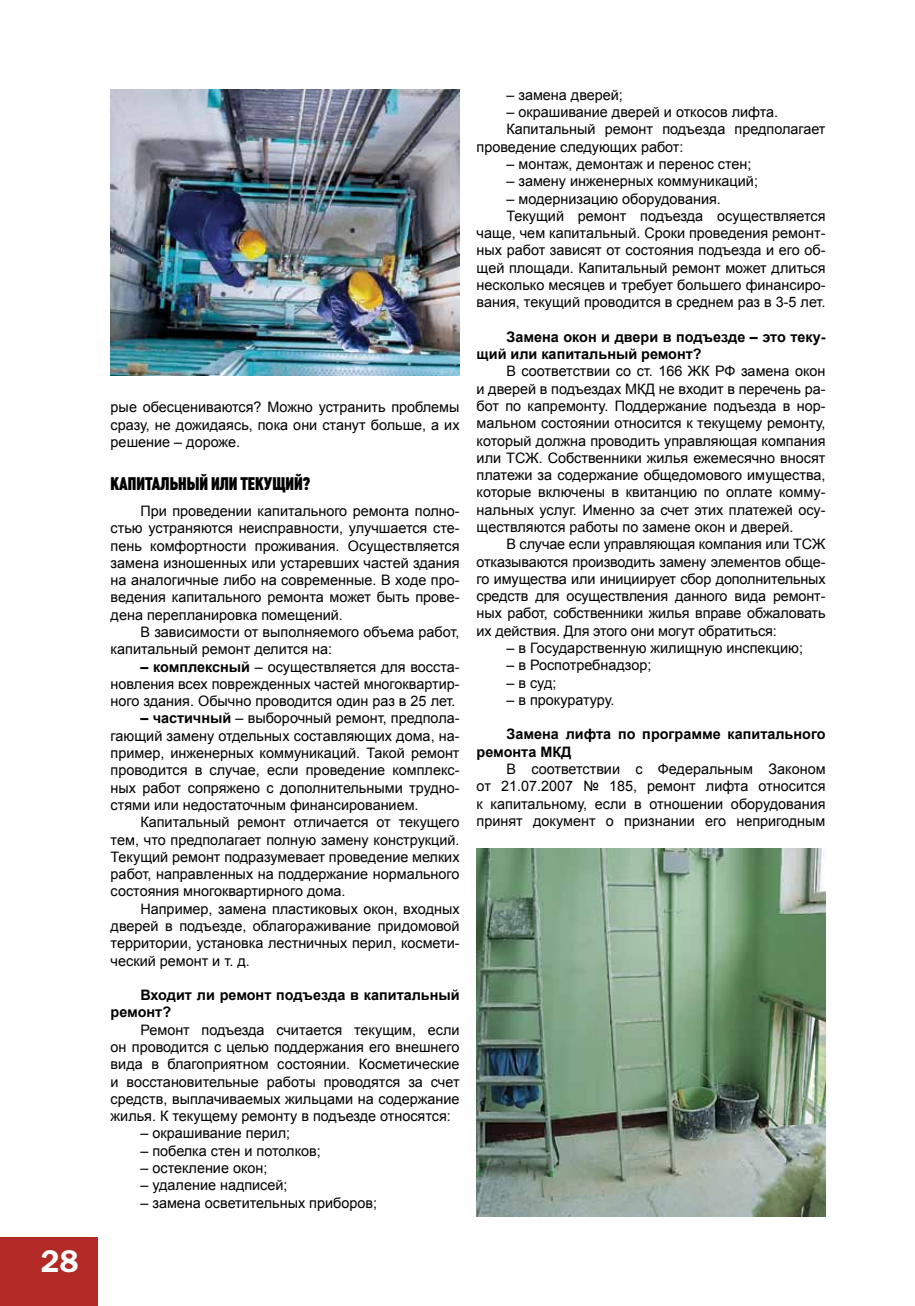
<style>
.page{position:relative;width:915px;height:1306px;background:#fff}
.page>*{position:absolute;margin:0;border:0;box-sizing:border-box;transform-origin:0 0}
.t1{font:31.5px "Franklin Gothic Demi C";color:#fff}
.t2{font:900 18px "Plumb Condensed";color:#000}
.t3{font:14.4px/17.2px "Arial";color:#000;text-align:justify}
.t4{font:700 14.4px/17.2px "Arial";color:#000}
.s1{font-weight:700}
</style>
<div class="page">
<div style="left:0;top:1237px;width:98px;height:68px;background:#b32926"></div>
<img style="left:111px;top:89px;width:348px;height:286px">
<img style="left:476px;top:848px;width:349px;height:368px">
<h1 class="t1" style="left:40px;top:1243px;width:40px">28</h1>
<p class="t3" style="left:111px;top:399px;width:350px">рые обесцениваются? Можно устранить проблемы сразу, не дожидаясь, пока они станут больше, а их решение – дороже.</p>
<p class="t2" style="left:111px;top:473px;width:19px">Капитальный</p>
<p class="t2" style="left:211px;top:473px;width:40px">или текущий</p>
<p class="t2" style="left:303px;top:473px;width:9px">?</p>
<p class="t3" style="left:111px;top:502px;width:350px;text-indent:30px">При проведении капитального ремонта полно&shy;стью устраняются неисправности, улучшается сте&shy;пень комфортности проживания. Осуществляется замена изношенных или устаревших частей здания на аналогичные либо на современные. В ходе про&shy;ведения капитального ремонта может быть прове&shy;дена перепланировка помещений.</p>
<p class="t3" style="left:111px;top:623px;width:350px;text-indent:30px">В зависимости от выполняемого объема работ, капитальный ремонт делится на:</p>
<p class="t3" style="left:111px;top:658px;width:350px;text-indent:30px"><span class="s1">– комплексный</span> – осуществляется для восста&shy;новления всех поврежденных частей многоквартир&shy;ного здания. Обычно проводится один раз в 25 лет.</p>
<p class="t3" style="left:111px;top:710px;width:350px;text-indent:30px"><span class="s1">– частичный</span> – выборочный ремонт, предпола&shy;гающий замену отдельных составляющих дома, на&shy;пример, инженерных коммуникаций. Такой ремонт проводится в случае, если проведение комплекс&shy;ных работ сопряжено с дополнительными трудно&shy;стями или недостаточным финансированием.</p>
<p class="t3" style="left:111px;top:813px;width:350px;text-indent:30px">Капитальный ремонт отличается от текущего тем, что предполагает полную замену конструкций.<br>Текущий ремонт подразумевает проведение мелких работ, направленных на поддержание нормального состояния многоквартирного дома.</p>
<p class="t3" style="left:111px;top:900px;width:350px;text-indent:30px">Например, замена пластиковых окон, входных дверей в подъезде, облагораживание придомовой территории, установка лестничных перил, космети&shy;ческий ремонт и т. д.</p>
<p class="t4" style="left:111px;top:986px;width:350px;text-indent:30px">Входит ли ремонт подъезда в капитальный ремонт?</p>
<p class="t3" style="left:111px;top:1021px;width:350px;text-indent:30px">Ремонт подъезда считается текущим, если он проводится с целью поддержания его внешнего вида в благоприятном состоянии. Косметические и восстановительные работы проводятся за счет средств, выплачиваемых жильцами на содержание жилья. К текущему ремонту в подъезде относятся:</p>
<p class="t3" style="left:140px;top:1124px;width:151px">– окрашивание перил;</p>
<p class="t3" style="left:140px;top:1142px;width:182px">– побелка стен и потолков;</p>
<p class="t3" style="left:140px;top:1159px;width:128px">– остекление окон;</p>
<p class="t3" style="left:140px;top:1176px;width:149px">– удаление надписей;</p>
<p class="t3" style="left:140px;top:1193px;width:238px">– замена осветительных приборов;</p>
<p class="t3" style="left:506px;top:86px;width:118px">– замена дверей;</p>
<p class="t3" style="left:506px;top:104px;width:273px">– окрашивание дверей и откосов лифта.</p>
<p class="t3" style="left:506px;top:121px;width:320px">Капитальный ремонт подъезда предполагает</p>
<p class="t3" style="left:476px;top:138px;width:208px">проведение следующих работ:</p>
<p class="t3" style="left:506px;top:155px;width:246px">– монтаж, демонтаж и перенос стен;</p>
<p class="t3" style="left:506px;top:173px;width:253px">– замену инженерных коммуникаций;</p>
<p class="t3" style="left:506px;top:190px;width:216px">– модернизацию оборудования.</p>
<p class="t3" style="left:506px;top:207px;width:320px">Текущий ремонт подъезда осуществляется</p>
<p class="t3" style="left:476px;top:224px;width:350px">чаще, чем капитальный. Сроки проведения ремонт-</p>
<p class="t3" style="left:476px;top:242px;width:350px">ных работ зависят от состояния подъезда и его об-</p>
<p class="t3" style="left:476px;top:259px;width:350px">щей площади. Капитальный ремонт может длиться</p>
<p class="t3" style="left:476px;top:276px;width:350px">несколько месяцев и требует большего финансиро-</p>
<p class="t3" style="left:476px;top:294px;width:350px">вания, текущий проводится в среднем раз в 3-5 лет.</p>
<p class="t4" style="left:476px;top:328px;width:350px;text-indent:30px">Замена окон и двери в подъезде – это теку&shy;щий или капитальный ремонт?</p>
<p class="t3" style="left:476px;top:363px;width:350px;text-indent:30px">В соответствии со ст. 166 ЖК РФ замена окон и дверей в подъездах МКД не входит в перечень ра&shy;бот по капремонту. Поддержание подъезда в нор&shy;мальном состоянии относится к текущему ремонту, который должна проводить управляющая компания или ТСЖ. Собственники жилья ежемесячно вносят платежи за содержание общедомового имущества, которые включены в квитанцию по оплате комму&shy;нальных услуг. Именно за счет этих платежей осу&shy;ществляются работы по замене окон и дверей.</p>
<p class="t3" style="left:476px;top:536px;width:350px;text-indent:30px">В случае если управляющая компания или ТСЖ отказываются производить замену элементов обще&shy;го имущества или инициирует сбор дополнительных средств для осуществления данного вида ремонт&shy;ных работ, собственники жилья вправе обжаловать их действия. Для этого они могут обратиться:</p>
<p class="t3" style="left:506px;top:639px;width:298px">– в Государственную жилищную инспекцию;</p>
<p class="t3" style="left:506px;top:656px;width:146px">– в Роспотребнадзор;</p>
<p class="t3" style="left:506px;top:674px;width:51px">– в суд;</p>
<p class="t3" style="left:506px;top:691px;width:110px">– в прокуратуру.</p>
<p class="t4" style="left:476px;top:726px;width:350px;text-indent:30px">Замена лифта по программе капитального ремонта МКД</p>
<p class="t3" style="left:476px;top:760px;width:350px;text-indent:30px">В соответствии с Федеральным Законом от 21.07.2007 № 185, ремонт лифта относится к капитальному, если в отношении оборудования принят документ о признании его непригодным</p>
</div>
